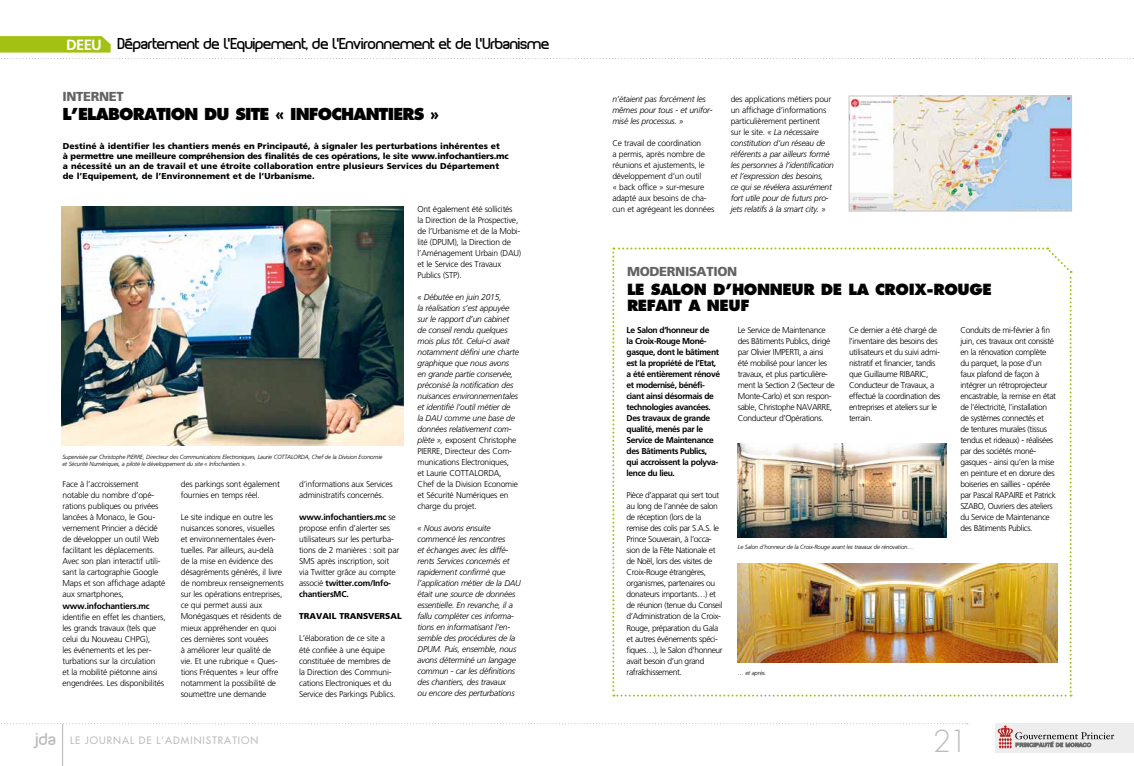
<style>
.page{position:relative;width:1134px;height:766px;background:#fff}
.page>*{position:absolute;margin:0;border:0;box-sizing:border-box;transform-origin:0 0}
.t1{font:300 29.6px "Futura";color:#bcbcbc}
.t2{font:800 16px "Futura";letter-spacing:-.05em;color:#000}
.t3{font:15px "Planet Estyle";letter-spacing:-.035em;color:#000}
.t4{font:800 15px/16px "Futura";letter-spacing:-.025em;color:#000}
.t5{font:900 13px "Frutiger";letter-spacing:-.025em;color:#646363}
.t6{font:10px "Futura";letter-spacing:.1em;color:#bcbcbc}
.t7{font:300 8.5px/11px "Frutiger";letter-spacing:-.025em;color:#000}
.t8{font:300 8.5px/11px "Frutiger";letter-spacing:-.045em;color:#000}
.t9{font:italic 300 8.5px/11px "Frutiger";letter-spacing:-.025em;color:#000}
.t10{font:900 8.5px/10px "Frutiger";letter-spacing:.005em;color:#000}
.t11{font:700 8.5px/11px "Frutiger";letter-spacing:-.045em;color:#000}
.t12{font:700 8.5px "Frutiger";letter-spacing:-.025em;color:#000}
.t13{font:italic 300 6px/7.5px "Frutiger";letter-spacing:-.025em;color:#000}
.s1{font-family:"Frutiger";font-weight:700;font-size:14.9px;color:#fff}
.s2{font-weight:700}
.s3{font-style:normal}
.s4{font-family:"Planet Estyle";font-size:16.2px}
</style>
<div class="page">
<hr style="left:62px;top:723px;width:1px;height:42px;background:#b5b4b4">
<svg style="left:1px;top:723px;width:967px;height:1px"></svg>
<div style="left:995px;top:723px;width:139px;height:30px;background:#ededed"></div>
<svg style="left:998px;top:725px;width:116px;height:23px"></svg>
<svg style="left:0;top:36px;width:1134px;height:23px"></svg>
<svg style="left:612px;top:247px;width:459px;height:449px"></svg>
<img style="left:738px;top:563px;width:319px;height:99px">
<img style="left:738px;top:443px;width:208px;height:94px">
<img style="left:62px;top:206px;width:341px;height:239px">
<img style="left:851px;top:98px;width:219px;height:111px">
<div style="left:849px;top:96px;width:223px;height:115px;border:1px solid #c6c6c6"></div>
<h3 class="t3" style="left:66px;top:34px;width:485px"><span class="s1">DEEU</span> Département de l’Equipement, de l’Environnement et de l’Urbanisme</h3>
<h3 class="t5" style="left:63px;top:89px;width:63px">INTERNET</h3>
<h2 class="t2" style="left:63px;top:104px;width:378px">L’ELABORATION DU SITE « INFOCHANTIERS »</h2>
<p class="t10" style="left:63px;top:141px;width:447px">Destiné à identifier les chantiers menés en Principauté, à signaler les perturbations inhérentes et<br>à permettre une meilleure compréhension des finalités de ces opérations, le site www.infochantiers.mc a nécessité un an de travail et une étroite collaboration entre plusieurs Services du Département de l’Equipement, de l’Environnement et de l’Urbanisme.</p>
<p class="t13" style="left:62px;top:453px;width:322px">Supervisée par Christophe PIERRE, Directeur des Communications Electroniques, Laurie COTTALORDA, Chef de la Division Economie et Sécurité Numériques, a piloté le développement du site « Infochantiers ».</p>
<p class="t7" style="left:63px;top:479px;width:104px">Face à l’accroissement notable du nombre d’opé&shy;rations publiques ou privées lancées à Monaco, le Gou&shy;vernement Princier a décidé de développer un outil Web facilitant les déplacements.<br>Avec son plan interactif utili&shy;sant la cartographie Google<br>Maps et son affichage adapté aux smartphones,</p>
<p class="t12" style="left:63px;top:600px;width:89px">www.infochantiers.mc</p>
<p class="t7" style="left:63px;top:611px;width:105px">identifie en effet les chantiers, les grands travaux (tels que celui du Nouveau CHPG),<br>les événements et les per&shy;turbations sur la circulation<br>et la mobilité piétonne ainsi engendrées. Les disponibilités</p>
<p class="t7" style="left:181px;top:479px;width:101px">des parkings sont également fournies en temps réel.</p>
<p class="t7" style="left:181px;top:512px;width:104px">Le site indique en outre les nuisances sonores, visuelles et environnementales éven&shy;tuelles. Par ailleurs, au-delà de la mise en évidence des désagréments générés, il livre de nombreux renseignements sur les opérations entreprises, ce qui permet aussi aux<br>Monégasques et résidents de mieux appréhender en quoi ces dernières sont vouées<br>à améliorer leur qualité de vie. Et une rubrique « Ques&shy;tions Fréquentes » leur offre notamment la possibilité de soumettre une demande</p>
<p class="t7" style="left:299px;top:479px;width:95px">d’informations aux Services administratifs concernés.</p>
<p class="t7" style="left:299px;top:512px;width:102px"><span class="s2">www.infochantiers.mc</span> se propose enfin d’alerter ses utilisateurs sur les perturba&shy;tions de 2 manières : soit par<br>SMS après inscription, soit via Twitter grâce au compte associé <span class="s2">twitter.com/Info&shy;chantiersMC.</span></p>
<p class="t10" style="left:299px;top:611px;width:104px">TRAVAIL TRANSVERSAL</p>
<p class="t7" style="left:299px;top:633px;width:98px">L’élaboration de ce site a été confiée à une équipe constituée de membres de la Direction des Communi&shy;cations Electroniques et du<br>Service des Parkings Publics.</p>
<p class="t7" style="left:417px;top:204px;width:105px">Ont également été sollicités<br>la Direction de la Prospective, de l’Urbanisme et de la Mobi&shy;lité (DPUM), la Direction de l’Aménagement Urbain (DAU) et le Service des Travaux<br>Publics (STP).</p>
<p class="t9" style="left:417px;top:292px;width:103px">« Débutée en juin 2015,<br>la réalisation s’est appuyée sur le rapport d’un cabinet de conseil rendu quelques mois plus tôt. Celui-ci avait notamment défini une charte graphique que nous avons en grande partie conservée, préconisé la notification des nuisances environnementales et identifié l’outil métier de<br>la DAU comme une base de données relativement com&shy;plète », <span class="s3">exposent Christophe<br>PIERRE, Directeur des Com&shy;munications Electroniques,<br>et Laurie COTTALORDA,<br>Chef de la Division Economie et Sécurité Numériques en charge du projet.</span></p>
<p class="t9" style="left:417px;top:523px;width:105px">« Nous avons ensuite commencé les rencontres<br>et échanges avec les diffé&shy;rents Services concernés et rapidement confirmé que l’application métier de la DAU était une source de données essentielle. En revanche, il a fallu compléter ces informa&shy;tions en informatisant l’en&shy;semble des procédures de la<br>DPUM. Puis, ensemble, nous avons déterminé un langage commun - car les définitions des chantiers, des travaux<br>ou encore des perturbations</p>
<p class="t9" style="left:612px;top:94px;width:102px">n’étaient pas forcément les mêmes pour tous - et unifor&shy;misé les processus. »</p>
<p class="t7" style="left:612px;top:138px;width:103px">Ce travail de coordination<br>a permis, après nombre de réunions et ajustements, le développement d’un outil<br>« back office » sur-mesure adapté aux besoins de cha&shy;cun et agrégeant les données</p>
<p class="t9" style="left:731px;top:94px;width:105px"><span class="s3">des applications métiers pour un affichage d’informations particulièrement pertinent<br>sur le site.</span> « La nécessaire constitution d’un réseau de référents a par ailleurs formé les personnes à l’identification et l’expression des besoins,<br>ce qui se révélera assurément fort utile pour de futurs pro&shy;jets relatifs à la smart city. »</p>
<h3 class="t5" style="left:627px;top:263px;width:112px">MODERNISATION</h3>
<h3 class="t4" style="left:627px;top:281px;width:366px">LE SALON D’HONNEUR DE LA CROIX-ROUGE<br>REFAIT A NEUF</h3>
<p class="t11" style="left:627px;top:325px;width:95px">Le Salon d’honneur de<br>la Croix-Rouge Moné&shy;gasque, dont le bâtiment est la propriété de l’Etat, a été entièrement rénové et modernisé, bénéfi&shy;ciant ainsi désormais de technologies avancées.<br>Des travaux de grande qualité, menés par le<br>Service de Maintenance des Bâtiments Publics, qui accroissent la polyva&shy;lence du lieu.</p>
<p class="t8" style="left:627px;top:490px;width:98px">Pièce d’apparat qui sert tout au long de l’année de salon de réception (lors de la remise des colis par S.A.S. le<br>Prince Souverain, à l’occa&shy;sion de la Fête Nationale et de Noël, lors des visites de<br>Croix-Rouge étrangères, organismes, partenaires ou donateurs importants…) et de réunion (tenue du Conseil d’Administration de la Croix-<br>Rouge, préparation du Gala et autres événements spéci&shy;fiques…), le Salon d’honneur avait besoin d’un grand rafraîchissement.</p>
<p class="t8" style="left:738px;top:325px;width:98px">Le Service de Maintenance des Bâtiments Publics, dirigé par Olivier IMPERTI, a ainsi été mobilisé pour lancer les travaux, et plus particulière&shy;ment la Section 2 (Secteur de<br>Monte-Carlo) et son respon&shy;sable, Christophe NAVARRE,<br>Conducteur d’Opérations.</p>
<p class="t8" style="left:849px;top:325px;width:93px">Ce dernier a été chargé de l’inventaire des besoins des utilisateurs et du suivi admi&shy;nistratif et financier, tandis que Guillaume RIBARIC,<br>Conducteur de Travaux, a effectué la coordination des entreprises et ateliers sur le terrain.</p>
<p class="t8" style="left:960px;top:325px;width:97px">Conduits de mi-février à fin juin, ces travaux ont consisté en la rénovation complète du parquet, la pose d’un faux plafond de façon à intégrer un rétroprojecteur encastrable, la remise en état de l’électricité, l’installation de systèmes connectés et<br>de tentures murales (tissus tendus et rideaux) - réalisées par des sociétés moné&shy;gasques - ainsi qu’en la mise en peinture et en dorure des boiseries en saillies - opérée par Pascal RAPAIRE et Patrick<br>SZABO, Ouvriers des ateliers du Service de Maintenance des Bâtiments Publics.</p>
<p class="t13" style="left:738px;top:543px;width:177px">Le Salon d’honneur de la Croix-Rouge avant les travaux de rénovation…</p>
<p class="t13" style="left:738px;top:669px;width:30px">… et après.</p>
<p class="t6" style="left:34px;top:733px;width:226px"><span class="s4">jda</span> LE JOURNAL DE L’ADMINISTRATION</p>
<h1 class="t1" style="left:933px;top:722px;width:36px">21</h1>
</div>
